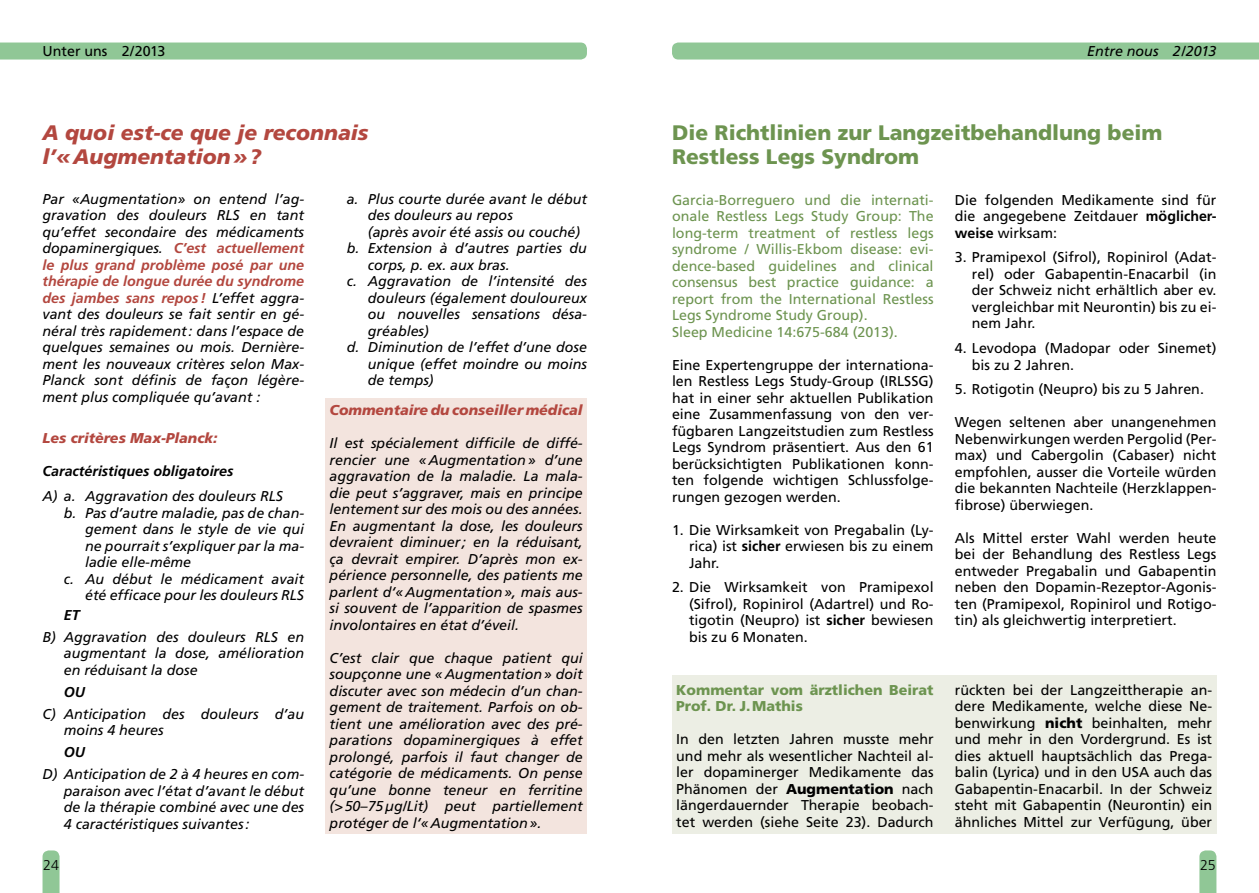
<style>
.page{position:relative;width:1259px;height:893px;background:#fff}
.page>*{position:absolute;margin:0;border:0;box-sizing:border-box;transform-origin:0 0}
.t1{font:900 21px/24px "Frutiger";color:#6d9450}
.t2{font:italic 900 21px/24px "Frutiger";color:#b3473f}
.t3{font:italic 14.25px/16.5px "Frutiger";color:#000;text-align:justify}
.t4{font:14.25px/16.5px "Frutiger";color:#000;text-align:justify}
.t5{font:14.25px/16.5px "Frutiger";color:#6d9450}
.t6{font:italic 900 14.25px "Frutiger";color:#b3473f}
.t7{font:900 14.25px/16.5px "Frutiger";color:#6d9450}
.t8{font:italic 700 14.25px "Frutiger";color:#000}
.t9{font:300 14.25px "Frutiger";color:#000}
.s1{font-weight:700;color:#b3473f}
.s2{font-weight:700}
.s3{font-weight:900}
</style>
<div class="page">
<div style="left:0;top:43px;width:587px;height:17px;background:#90c796"></div>
<svg style="left:43px;top:850px;width:17px;height:43px"></svg>
<div style="left:672px;top:43px;width:587px;height:17px;background:#90c796"></div>
<svg style="left:1199px;top:850px;width:17px;height:43px"></svg>
<div style="left:325px;top:398px;width:262px;height:435px;background:#f3e4de"></div>
<div style="left:672px;top:675px;width:544px;height:158px;background:#eceee4"></div>
<p class="t4" style="left:43px;top:43px;width:124px">Unter uns 2/2013</p>
<p class="t3" style="left:1087px;top:43px;width:131px">Entre nous 2/2013</p>
<h1 class="t2" style="left:43px;top:120px;width:327px">A quoi est-ce que je reconnais l’«Augmentation»?</h1>
<h1 class="t1" style="left:672px;top:120px;width:492px">Die Richtlinien zur Langzeitbehandlung beim<br>Restless Legs Syndrom</h1>
<p class="t3" style="left:43px;top:190px;width:263px">Par «Augmentation» on entend l’ag&shy;gravation des douleurs RLS en tant qu’effet secondaire des médicaments dopaminergiques. <span class="s1">C’est actuellement le plus grand problème posé par une thérapie de longue durée du syndrome des jambes sans repos !</span> L’effet aggra&shy;vant des douleurs se fait sentir en gé&shy;néral très rapidement: dans l’espace de quelques semaines ou mois. Dernière&shy;ment les nouveaux critères selon Max-Planck sont définis de façon légère&shy;ment plus compliquée qu’avant :</p>
<p class="t6" style="left:43px;top:430px;width:177px">Les critères Max-Planck:</p>
<p class="t8" style="left:43px;top:463px;width:192px">Caractéristiques obligatoires</p>
<p class="t3" style="left:43px;top:488px;width:242px">A) a. Aggravation des douleurs RLS</p>
<p class="t3" style="left:64px;top:504px;width:242px">b. Pas d’autre maladie, pas de chan-</p>
<p class="t3" style="left:85px;top:521px;width:220px">gement dans le style de vie qui</p>
<p class="t3" style="left:85px;top:537px;width:220px">ne pourrait s’expliquer par la ma-</p>
<p class="t3" style="left:85px;top:554px;width:108px">ladie elle-même</p>
<p class="t3" style="left:64px;top:570px;width:242px">c. Au début le médicament avait</p>
<p class="t3" style="left:85px;top:587px;width:220px">été efficace pour les douleurs RLS</p>
<p class="t8" style="left:64px;top:606px;width:17px">ET</p>
<p class="t3" style="left:64px;top:628px;width:242px;text-indent:-21px">B) Aggravation des douleurs RLS en augmentant la dose, amélioration en réduisant la dose</p>
<p class="t8" style="left:64px;top:683px;width:23px">OU</p>
<p class="t3" style="left:64px;top:705px;width:242px;text-indent:-21px">C) Anticipation des douleurs d’au moins 4 heures</p>
<p class="t8" style="left:64px;top:744px;width:23px">OU</p>
<p class="t3" style="left:64px;top:766px;width:242px;text-indent:-21px">D) Anticipation de 2 à 4 heures en com&shy;paraison avec l’état d’avant le début de la thérapie combiné avec une des 4 caractéristiques suivantes:</p>
<p class="t3" style="left:347px;top:190px;width:242px">a. Plus courte durée avant le début</p>
<p class="t3" style="left:368px;top:207px;width:146px">des douleurs au repos</p>
<p class="t3" style="left:368px;top:223px;width:214px">(après avoir été assis ou couché)</p>
<p class="t3" style="left:347px;top:240px;width:242px">b. Extension à d’autres parties du</p>
<p class="t3" style="left:368px;top:256px;width:143px">corps, p. ex. aux bras.</p>
<p class="t3" style="left:347px;top:273px;width:242px">c. Aggravation de l’intensité des</p>
<p class="t3" style="left:368px;top:289px;width:220px">douleurs (également douloureux</p>
<p class="t3" style="left:368px;top:306px;width:220px">ou nouvelles sensations désa-</p>
<p class="t3" style="left:368px;top:322px;width:62px">gréables)</p>
<p class="t3" style="left:347px;top:339px;width:242px">d. Diminution de l’effet d’une dose</p>
<p class="t3" style="left:368px;top:355px;width:220px">unique (effet moindre ou moins</p>
<p class="t3" style="left:368px;top:372px;width:67px">de temps)</p>
<p class="t6" style="left:330px;top:402px;width:255px">Commentaire du conseiller médical</p>
<p class="t3" style="left:330px;top:435px;width:255px">Il est spécialement difficile de diffé&shy;rencier une «Augmentation» d’une aggravation de la maladie. La mala&shy;die peut s’aggraver, mais en principe lentement sur des mois ou des années.<br>En augmentant la dose, les douleurs devraient diminuer; en la réduisant, ça devrait empirer. D’après mon ex&shy;périence personnelle, des patients me parlent d‘«Augmentation», mais aus&shy;si souvent de l’apparition de spasmes involontaires en état d’éveil.</p>
<p class="t3" style="left:330px;top:649px;width:255px">C’est clair que chaque patient qui soupçonne une «Augmentation» doit discuter avec son médecin d’un chan&shy;gement de traitement. Parfois on ob&shy;tient une amélioration avec des pré&shy;parations dopaminergiques à effet prolongé, parfois il faut changer de catégorie de médicaments. On pense qu’une bonne teneur en ferritine (&gt;50–75µg/Lit) peut partiellement protéger de l‘«Augmentation».</p>
<p class="t5" style="left:672px;top:191px;width:263px">Garcia-Borreguero und die internati&shy;onale Restless Legs Study Group: The long-term treatment of restless legs syndrome / Willis-Ekbom disease: evi&shy;dence-based guidelines and clinical consensus best practice guidance: a report from the International Restless Legs Syndrome Study Group).<br>Sleep Medicine 14:675-684 (2013).</p>
<p class="t4" style="left:672px;top:356px;width:263px">Eine Expertengruppe der internationa&shy;len Restless Legs Study-Group (IRLSSG) hat in einer sehr aktuellen Publikation eine Zusammenfassung von den ver&shy;fügbaren Langzeitstudien zum Restless Legs Syndrom präsentiert. Aus den 61 berücksichtigten Publikationen konn&shy;ten folgende wichtigen Schlussfolge&shy;rungen gezogen werden.</p>
<p class="t4" style="left:689px;top:521px;width:246px;text-indent:-17px">1. Die Wirksamkeit von Pregabalin (Ly&shy;rica) ist <span class="s2">sicher</span> erwiesen bis zu einem Jahr.</p>
<p class="t4" style="left:689px;top:579px;width:246px;text-indent:-17px">2. Die Wirksamkeit von Pramipexol (Sifrol), Ropinirol (Adartrel) und Ro&shy;tigotin (Neupro) ist <span class="s2">sicher</span> bewiesen bis zu 6 Monaten.</p>
<p class="t7" style="left:676px;top:681px;width:259px">Kommentar vom ärztlichen Beirat<br>Prof. Dr. J.Mathis</p>
<p class="t4" style="left:676px;top:731px;width:259px">In den letzten Jahren musste mehr und mehr als wesentlicher Nachteil al&shy;ler dopaminerger Medikamente das Phänomen der <span class="s3">Augmentation</span> nach längerdauernder Therapie beobach&shy;tet werden (siehe Seite 23). Dadurch</p>
<p class="t4" style="left:955px;top:191px;width:263px">Die folgenden Medikamente sind für die angegebene Zeitdauer <span class="s2">möglicher&shy;weise</span> wirksam:</p>
<p class="t4" style="left:972px;top:249px;width:246px;text-indent:-17px">3. Pramipexol (Sifrol), Ropinirol (Adat&shy;rel) oder Gabapentin-Enacarbil (in der Schweiz nicht erhältlich aber ev. vergleichbar mit Neurontin) bis zu ei&shy;nem Jahr.</p>
<p class="t4" style="left:972px;top:340px;width:246px;text-indent:-17px">4. Levodopa (Madopar oder Sinemet) bis zu 2 Jahren.</p>
<p class="t4" style="left:955px;top:381px;width:251px">5. Rotigotin (Neupro) bis zu 5 Jahren.</p>
<p class="t4" style="left:955px;top:414px;width:263px">Wegen seltenen aber unangenehmen Nebenwirkungen werden Pergolid (Per&shy;max) und Cabergolin (Cabaser) nicht empfohlen, ausser die Vorteile würden die bekannten Nachteile (Herzklappen&shy;fibrose) überwiegen.</p>
<p class="t4" style="left:955px;top:530px;width:263px">Als Mittel erster Wahl werden heute bei der Behandlung des Restless Legs entweder Pregabalin und Gabapentin neben den Dopamin-Rezeptor-Agonis&shy;ten (Pramipexol, Ropinirol und Rotigo&shy;tin) als gleichwertig interpretiert.</p>
<p class="t4" style="left:955px;top:681px;width:259px">rückten bei der Langzeittherapie an&shy;dere Medikamente, welche diese Ne&shy;benwirkung <span class="s3">nicht</span> beinhalten, mehr und mehr in den Vordergrund. Es ist dies aktuell hauptsächlich das Prega&shy;balin (Lyrica) und in den USA auch das Gabapentin-Enacarbil. In der Schweiz steht mit Gabapentin (Neurontin) ein ähnliches Mittel zur Verfügung, über</p>
<p class="t9" style="left:43px;top:857px;width:17px">24</p>
<p class="t9" style="left:1200px;top:857px;width:17px">25</p>
</div>
